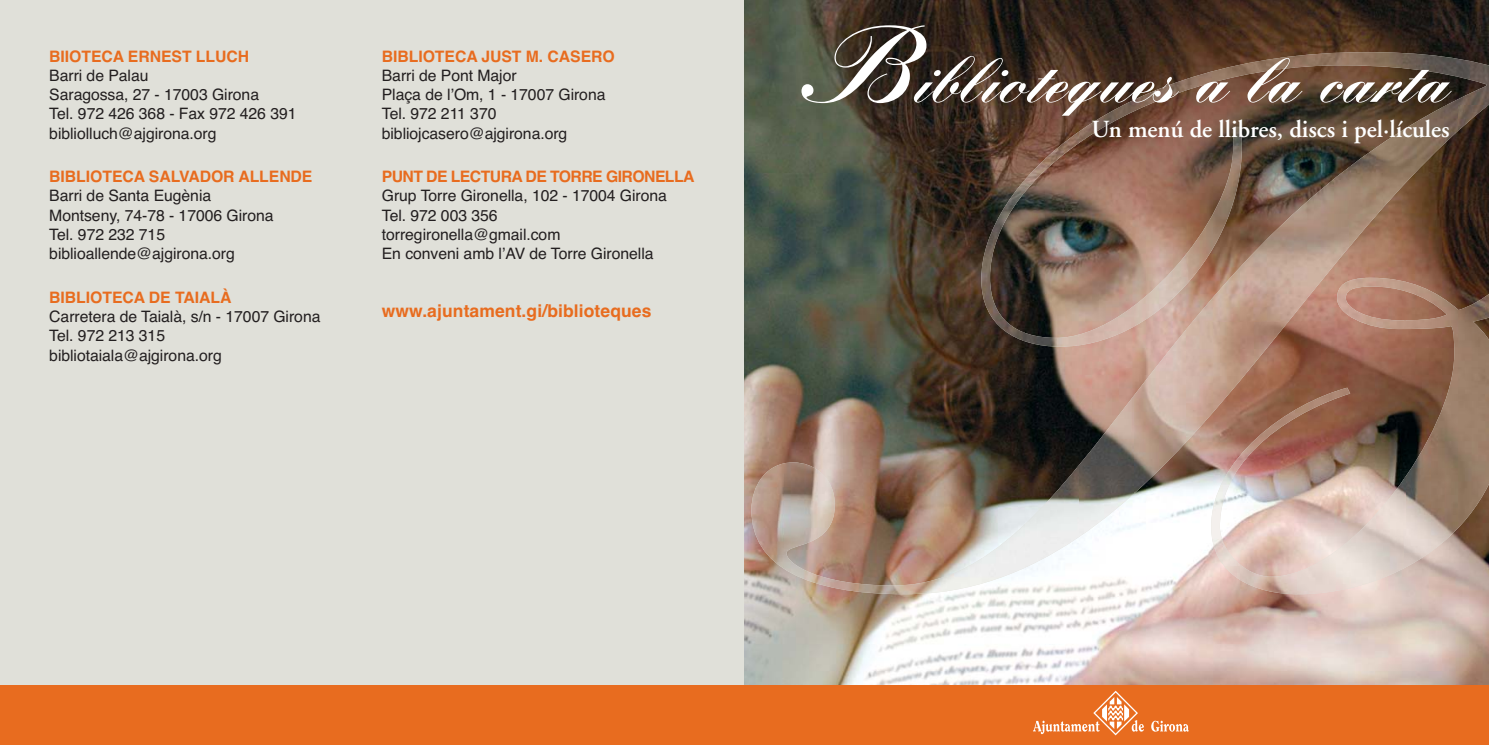
<style>
.page{position:relative;width:1489px;height:745px;background:#fff}
.page>*{position:absolute;margin:0;border:0;box-sizing:border-box;transform-origin:0 0}
.t1{font:900 63px "Kuenstler Script";color:#fff}
.t2{font:600 24.5px "Adobe Garamond";color:#fff}
.t3{font:700 17.5px "Helvetica";letter-spacing:.005em;color:#e86c1f}
.t4{font:15.75px/19.2px "Helvetica";letter-spacing:-.005em;color:#231f20}
.t5{font:700 15.75px "Helvetica";letter-spacing:-.005em;color:#e86c1f}
.t6{font:700 15.75px "Helvetica";letter-spacing:-.035em;color:#e86c1f}
.s1{font-size:105px}
</style>
<div class="page">
<div style="left:0;top:0;width:744px;height:744px;background:#e0e0d9"></div>
<img style="left:744px;top:0;width:744px;height:685px">
<img style="left:1077px;top:52px;width:219px;height:109px">
<img style="left:1294px;top:52px;width:194px;height:55px">
<img style="left:1023px;top:130px;width:55px;height:65px">
<img style="left:1349px;top:106px;width:110px;height:109px">
<img style="left:1458px;top:106px;width:30px;height:26px">
<img style="left:979px;top:179px;width:45px;height:163px">
<img style="left:1186px;top:160px;width:164px;height:164px">
<img style="left:1132px;top:251px;width:55px;height:245px">
<img style="left:1349px;top:214px;width:55px;height:116px">
<img style="left:1077px;top:304px;width:56px;height:235px">
<img style="left:1403px;top:280px;width:85px;height:260px">
<img style="left:1023px;top:330px;width:55px;height:18px">
<img style="left:1186px;top:322px;width:110px;height:164px">
<img style="left:1294px;top:386px;width:56px;height:33px">
<img style="left:751px;top:460px;width:110px;height:133px">
<img style="left:1023px;top:463px;width:55px;height:106px">
<img style="left:1349px;top:475px;width:55px;height:114px">
<img style="left:968px;top:523px;width:56px;height:65px">
<img style="left:1209px;top:485px;width:32px;height:97px">
<img style="left:1294px;top:537px;width:56px;height:57px">
<img style="left:859px;top:563px;width:110px;height:31px">
<img style="left:1240px;top:563px;width:56px;height:31px">
<img style="left:1403px;top:539px;width:44px;height:30px">
<div style="left:0;top:685px;width:1488px;height:59px;background:#e86c1f"></div>
<svg style="left:1151px;top:720px;width:37px;height:11px"></svg>
<svg style="left:1033px;top:690px;width:110px;height:44px"></svg>
<p class="t5" style="left:49px;top:50px;width:201px">BIIOTECA ERNEST LLUCH</p>
<p class="t4" style="left:49px;top:67px;width:249px">Barri de Palau<br>Saragossa, 27 - 17003 Girona<br>Tel. 972 426 368 - Fax 972 426 391 bibliolluch@ajgirona.org</p>
<p class="t5" style="left:49px;top:171px;width:265px">BIBLIOTECA SALVADOR ALLENDE</p>
<p class="t4" style="left:49px;top:187px;width:226px">Barri de Santa Eugènia<br>Montseny, 74-78 - 17006 Girona<br>Tel. 972 232 715 biblioallende@ajgirona.org</p>
<p class="t5" style="left:49px;top:291px;width:184px">BIBLIOTECA DE TAIALÀ</p>
<p class="t4" style="left:49px;top:308px;width:273px">Carretera de Taialà, s/n - 17007 Girona<br>Tel. 972 213 315 bibliotaiala@ajgirona.org</p>
<p class="t5" style="left:382px;top:50px;width:234px">BIBLIOTECA JUST M. CASERO</p>
<p class="t4" style="left:382px;top:67px;width:225px">Barri de Pont Major<br>Plaça de l’Om, 1 - 17007 Girona<br>Tel. 972 211 370 bibliojcasero@ajgirona.org</p>
<p class="t6" style="left:382px;top:171px;width:314px">PUNT DE LECTURA DE TORRE GIRONELLA</p>
<p class="t4" style="left:382px;top:187px;width:287px">Grup Torre Gironella, 102 - 17004 Girona<br>Tel. 972 003 356 torregironella@gmail.com<br>En conveni amb l’AV de Torre Gironella</p>
<p class="t3" style="left:382px;top:304px;width:271px">www.ajuntament.gi/biblioteques</p>
<h1 class="t1" style="left:800px;top:63px;width:651px"><span class="s1">B</span>iblioteques a la carta</h1>
<h2 class="t2" style="left:1091px;top:119px;width:360px">Un menú de llibres, discs i pel·lícules</h2>
</div>
